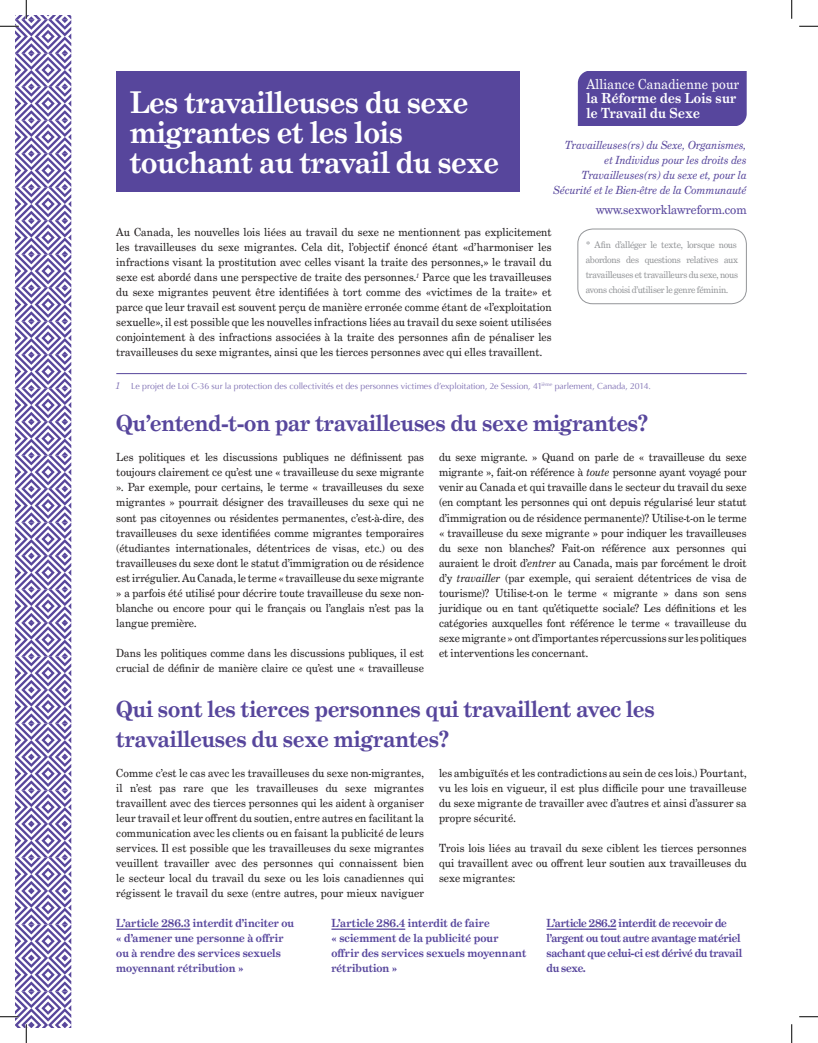
<style>
.page{position:relative;width:818px;height:1043px;background:#fff}
.page>*{position:absolute;margin:0;border:0;box-sizing:border-box;transform-origin:0 0}
.t1{font:700 30px/30px "Grad";color:#fff}
.t2{font:700 22.5px/30px "Grad";color:#57469c}
.t3{font:700 13.88px/14.6px "Grad";letter-spacing:.02em;color:#fff}
.t4{font:13.88px "Grad";letter-spacing:.02em;color:#fff}
.t5{font:12.5px "Grad";color:#57469c}
.t6{font:11.25px/15px "Grad";letter-spacing:.005em;color:#231f20;text-align:justify}
.t7{font:700 11.25px/15px "Grad";color:#57469c}
.t8{font:italic 11.25px/15px "Grad";color:#57469c;text-align:right}
.t9{font:700 11.25px/15px "Grad";letter-spacing:-.02em;color:#57469c}
.t10{font:9.38px/15px "Grad";letter-spacing:-.025em;color:#939598}
.Sidenote_1st{font:8.75px "Optima";letter-spacing:-.005em;color:#7f70b3}
.s1{font-family:"Grad";font-style:italic;font-size:10px}
.s2{font-style:italic}
</style>
<div class="page">
<div style="left:578px;top:71px;width:168px;height:55px;background:#57469d"></div>
<div style="left:577px;top:229px;width:169px;height:75px;border:1px solid #939598;border-radius:15px"></div>
<hr style="left:116px;top:373px;width:630px;height:1px;background:#57469c">
<div style="left:116px;top:71px;width:404px;height:120px;background:#57469c"></div>
<hr style="left:116px;top:928px;width:74px;height:1px;background:#57469c">
<hr style="left:331px;top:928px;width:74px;height:1px;background:#57469c">
<hr style="left:546px;top:928px;width:70px;height:1px;background:#57469c">
<svg style="left:799px;top:25px;width:19px;height:2px"></svg>
<svg style="left:799px;top:1016px;width:19px;height:1px"></svg>
<svg style="left:0;top:0;width:71px;height:1042px"></svg>
<svg style="left:791px;top:0;width:1px;height:19px"></svg>
<svg style="left:791px;top:1024px;width:1px;height:18px"></svg>
<p class="t1" style="left:130px;top:88px;width:370px">Les travailleuses du sexe migrantes et les lois touchant au travail du sexe</p>
<p class="t4" style="left:586px;top:75px;width:154px">Alliance Canadienne pour</p>
<p class="t3" style="left:586px;top:91px;width:151px">la Réforme des Lois sur le Travail du Sexe</p>
<p class="t8" style="left:553px;top:137px;width:195px">Travailleuses(rs) du Sexe, Organismes,<br>et Individus pour les droits des Travailleuses(rs) du sexe et, pour la Sécurité et le Bien-être de la Communauté</p>
<p class="t5" style="left:596px;top:201px;width:152px">www.sexworklawreform.com</p>
<p class="t6" style="left:116px;top:225px;width:437px">Au Canada, les nouvelles lois liées au travail du sexe ne mentionnent pas explicitement les travailleuses du sexe migrantes. Cela dit, l’objectif énoncé étant «d’harmoniser les infractions visant la prostitution avec celles visant la traite des personnes,» le travail du sexe est abordé dans une perspective de traite des personnes.<sup>1</sup> Parce que les travailleuses du sexe migrantes peuvent être identifiées à tort comme des «victimes de la traite» et parce que leur travail est souvent perçu de manière erronée comme étant de «l’exploitation sexuelle», il est possible que les nouvelles infractions liées au travail du sexe soient utilisées conjointement à des infractions associées à la traite des personnes afin de pénaliser les travailleuses du sexe migrantes, ainsi que les tierces personnes avec qui elles travaillent.</p>
<p class="Sidenote_1st" style="left:116px;top:381px;width:536px"><span class="s1">1</span> Le projet de Loi C-36 sur la protection des collectivités et des personnes victimes d’exploitation, 2e Session, 41<sup>ième</sup> parlement, Canada, 2014.</p>
<h3 class="t2" style="left:116px;top:408px;width:533px">Qu’entend-t-on par travailleuses du sexe migrantes?</h3>
<p class="t6" style="left:116px;top:450px;width:309px">Les politiques et les discussions publiques ne définissent pas toujours clairement ce qu’est une « travailleuse du sexe migrante ». Par exemple, pour certains, le terme « travailleuses du sexe migrantes » pourrait désigner des travailleuses du sexe qui ne sont pas citoyennes ou résidentes permanentes, c’est-à-dire, des travailleuses du sexe identifiées comme migrantes temporaires (étudiantes internationales, détentrices de visas, etc.) ou des travailleuses du sexe dont le statut d’immigration ou de résidence est irrégulier. Au Canada, le terme « travailleuse du sexe migrante » a parfois été utilisé pour décrire toute travailleuse du sexe non&shy;blanche ou encore pour qui le français ou l’anglais n’est pas la langue première.</p>
<p class="t6" style="left:116px;top:645px;width:309px">Dans les politiques comme dans les discussions publiques, il est crucial de définir de manière claire ce qu’est une « travailleuse</p>
<p class="t10" style="left:585px;top:237px;width:154px">* Afin d’alléger le texte, lorsque nous abordons des questions relatives aux travailleuses et travailleurs du sexe, nous avons choisi d’utiliser le genre féminin.</p>
<p class="t6" style="left:439px;top:450px;width:309px">du sexe migrante. » Quand on parle de « travailleuse du sexe migrante », fait-on référence à <span class="s2">toute</span> personne ayant voyagé pour venir au Canada et qui travaille dans le secteur du travail du sexe (en comptant les personnes qui ont depuis régularisé leur statut d’immigration ou de résidence permanente)? Utilise-t-on le terme « travailleuse du sexe migrante » pour indiquer les travailleuses du sexe non blanches? Fait-on référence aux personnes qui auraient le droit d’<span class="s2">entrer</span> au Canada, mais par forcément le droit d’y <span class="s2">travailler</span> (par exemple, qui seraient détentrices de visa de tourisme)? Utilise-t-on le terme « migrante » dans son sens juridique ou en tant qu’étiquette sociale? Les définitions et les catégories auxquelles font référence le terme « travailleuse du sexe migrante » ont d’importantes répercussions sur les politiques et interventions les concernant.</p>
<h3 class="t2" style="left:116px;top:693px;width:540px">Qui sont les tierces personnes qui travaillent avec les travailleuses du sexe migrantes?</h3>
<p class="t6" style="left:116px;top:765px;width:309px">Comme c’est le cas avec les travailleuses du sexe non-migrantes, il n’est pas rare que les travailleuses du sexe migrantes travaillent avec des tierces personnes qui les aident à organiser leur travail et leur offrent du soutien, entre autres en facilitant la communication avec les clients ou en faisant la publicité de leurs services. Il est possible que les travailleuses du sexe migrantes veuillent travailler avec des personnes qui connaissent bien le secteur local du travail du sexe ou les lois canadiennes qui régissent le travail du sexe (entre autres, pour mieux naviguer</p>
<p class="t6" style="left:439px;top:765px;width:309px">les ambiguïtés et les contradictions au sein de ces lois.) Pourtant, vu les lois en vigueur, il est plus difficile pour une travailleuse du sexe migrante de travailler avec d’autres et ainsi d’assurer sa propre sécurité.</p>
<p class="t6" style="left:439px;top:840px;width:309px">Trois lois liées au travail du sexe ciblent les tierces personnes qui travaillent avec ou offrent leur soutien aux travailleuses du sexe migrantes:</p>
<p class="t7" style="left:116px;top:915px;width:179px">L’article 286.3 interdit d’inciter ou « d’amener une personne à offrir ou à rendre des services sexuels moyennant rétribution »</p>
<p class="t7" style="left:331px;top:915px;width:196px">L’article 286.4 interdit de faire<br>« sciemment de la publicité pour offrir des services sexuels moyennant rétribution »</p>
<p class="t9" style="left:546px;top:915px;width:197px">L’article 286.2 interdit de recevoir de l’argent ou tout autre avantage matériel sachant que celui-ci est dérivé du travail du sexe.</p>
</div>
